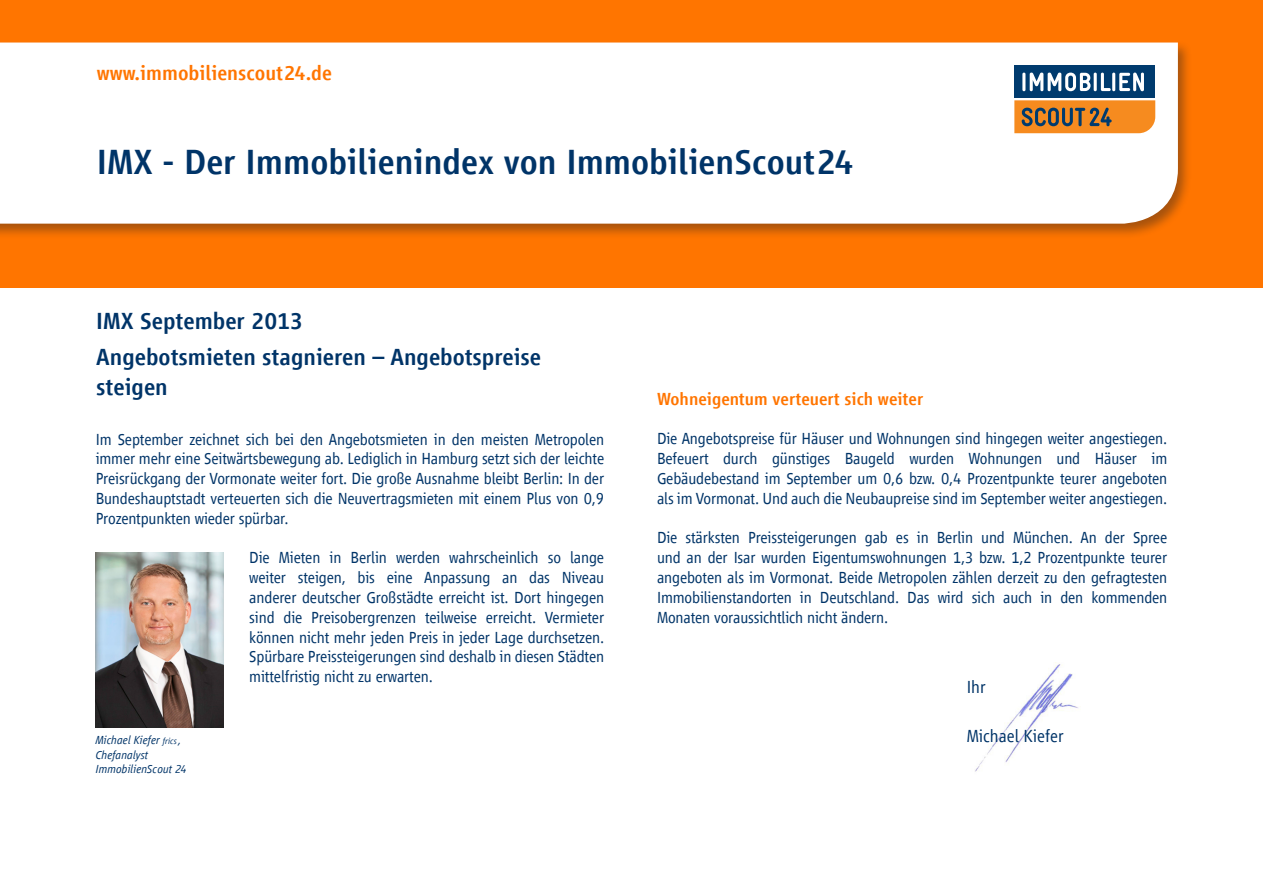
<style>
.page{position:relative;width:1263px;height:893px;background:#fff}
.page>*{position:absolute;margin:0;border:0;box-sizing:border-box;transform-origin:0 0}
.t1{font:500 36px "Scout Vialog";color:#003468}
.t2{font:500 24px/30px "Scout Vialog";color:#003468}
.t3{font:500 21px "Scout Vialog";color:#ff7500}
.Absatzformat_1{font:500 18px "Scout Vialog";color:#ff7500}
.t4{font:300 18px "Scout Vialog";color:#003468}
.Absatzformat_1-2{font:300 16.5px/19.8px "Scout Vialog";letter-spacing:-.01em;color:#003468;text-align:justify}
.t5{font:italic 300 12px/14.4px "Scout Vialog";color:#003468}
.s1{font-size:9px}
</style>
<div class="page">
<div style="left:0;top:0;width:1263px;height:287px;background:#ff7500"></div>
<div style="left:0;top:40px;width:1192px;height:200px;background:#231f20;opacity:.4"></div>
<div style="left:0;top:43px;width:1178px;height:181px;background:#fff"></div>
<div style="left:1014px;top:94px;width:141px;height:9px;background:#fff"></div>
<div style="left:1014px;top:65px;width:141px;height:33px;background:#003b6e"></div>
<svg style="left:1014px;top:100px;width:141px;height:33px"></svg>
<hr style="left:1022px;top:73px;width:3px;height:18px;background:#fff;border-radius:2px">
<svg style="left:1030px;top:73px;width:60px;height:18px"></svg>
<hr style="left:1094px;top:73px;width:3px;height:18px;background:#fff;border-radius:2px">
<svg style="left:1101px;top:73px;width:10px;height:18px"></svg>
<hr style="left:1112px;top:73px;width:3px;height:18px;background:#fff;border-radius:2px">
<svg style="left:1119px;top:73px;width:25px;height:18px"></svg>
<img style="left:975px;top:662px;width:103px;height:110px">
<img style="left:96px;top:552px;width:127px;height:175px">
<p class="t3" style="left:97px;top:62px;width:237px">www.immobilienscout24.de</p>
<p class="t1" style="left:97px;top:142px;width:758px">IMX - Der Immobilienindex von ImmobilienScout24</p>
<p class="t2" style="left:96px;top:306px;width:208px">IMX September 2013</p>
<p class="t2" style="left:96px;top:342px;width:446px">Angebotsmieten stagnieren – Angebotspreise steigen</p>
<p class="Absatzformat_1-2" style="left:96px;top:429px;width:510px">Im September zeichnet sich bei den Angebotsmieten in den meisten Metropolen immer mehr eine Seitwärtsbewegung ab. Lediglich in Hamburg setzt sich der leichte Preisrückgang der Vormonate weiter fort. Die große Ausnahme bleibt Berlin: In der Bundeshauptstadt verteuerten sich die Neuvertragsmieten mit einem Plus von 0,9<br>Prozentpunkten wieder spürbar.</p>
<p class="Absatzformat_1-2" style="left:249px;top:548px;width:356px">Die Mieten in Berlin werden wahrscheinlich so lange weiter steigen, bis eine Anpassung an das Niveau anderer deutscher Großstädte erreicht ist. Dort hingegen sind die Preisobergrenzen teilweise erreicht. Vermieter können nicht mehr jeden Preis in jeder Lage durchsetzen.<br>Spürbare Preissteigerungen sind deshalb in diesen Städten mittelfristig nicht zu erwarten.</p>
<p class="t5" style="left:96px;top:733px;width:87px">Michael Kiefer <span class="s1">frics</span> ,</p>
<p class="t5" style="left:96px;top:747px;width:93px">Chefanalyst<br>ImmobilienScout 24</p>
<p class="Absatzformat_1" style="left:657px;top:389px;width:268px">Wohneigentum verteuert sich weiter</p>
<p class="Absatzformat_1-2" style="left:657px;top:429px;width:512px">Die Angebotspreise für Häuser und Wohnungen sind hingegen weiter angestiegen.<br>Befeuert durch günstiges Baugeld wurden Wohnungen und Häuser im Gebäudebestand im September um 0,6 bzw. 0,4 Prozentpunkte teurer angeboten als im Vormonat. Und auch die Neubaupreise sind im September weiter angestiegen.</p>
<p class="Absatzformat_1-2" style="left:657px;top:528px;width:512px">Die stärksten Preissteigerungen gab es in Berlin und München. An der Spree und an der Isar wurden Eigentumswohnungen 1,3 bzw. 1,2 Prozentpunkte teurer angeboten als im Vormonat. Beide Metropolen zählen derzeit zu den gefragtesten Immobilienstandorten in Deutschland. Das wird sich auch in den kommenden Monaten voraussichtlich nicht ändern.</p>
<p class="t4" style="left:967px;top:677px;width:21px">Ihr</p>
<p class="t4" style="left:967px;top:726px;width:99px">Michael Kiefer</p>
</div>
